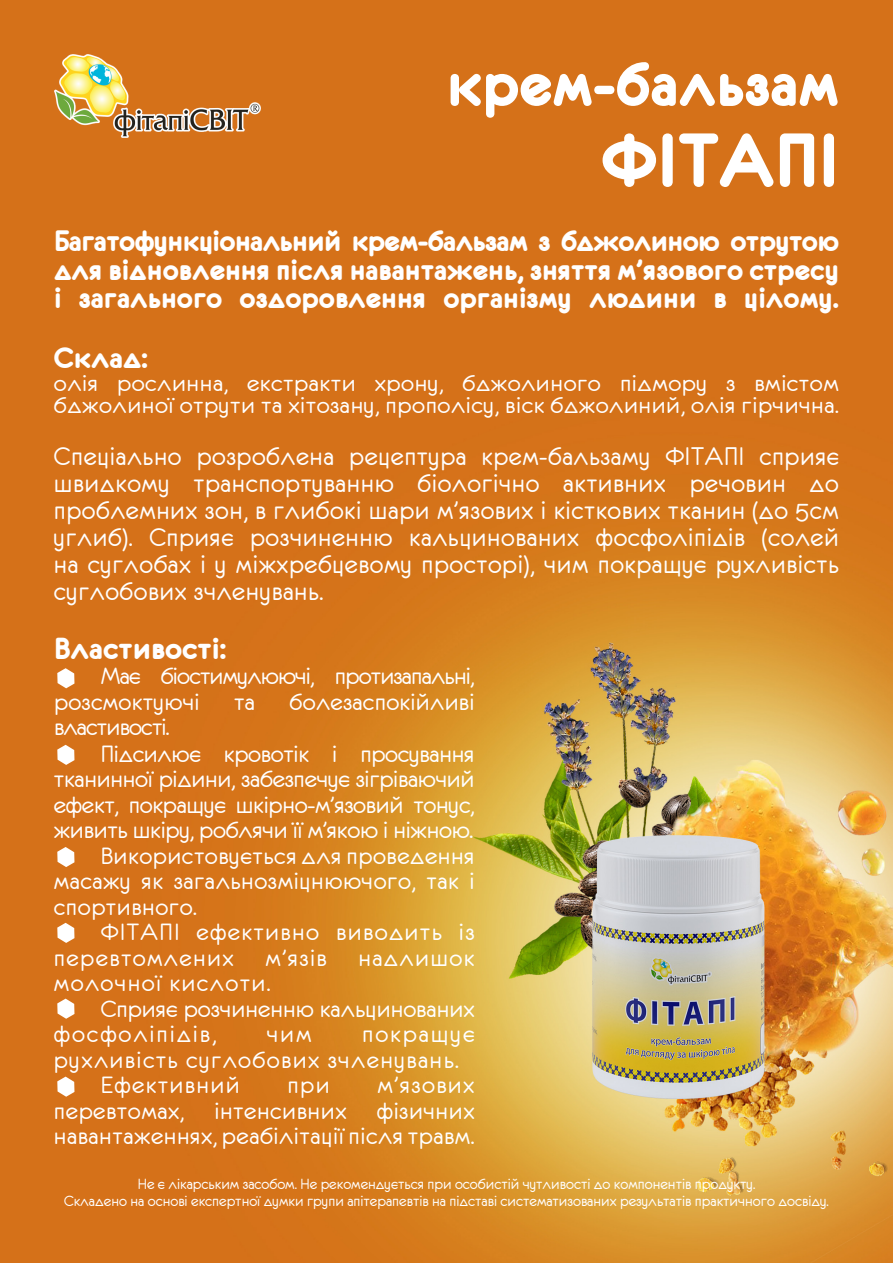
<style>
.page{position:relative;width:893px;height:1263px;background:#fff}
.page>*{position:absolute;margin:0;border:0;box-sizing:border-box;transform-origin:0 0}
.t1{font:82.5px "Eurofurencebold";color:#fff}
.t2{font:67.5px "Eurofurencebold";color:#fff}
.t3{font:32.4px "Eurofurencebold";color:#fff}
.t4{font:31.5px/28.5px "Eurofurencebold";color:#fff;text-align:justify}
.t5{font:31.5px "Eurofurencebold";color:#fff;scale:1.04 1}
.t6{font:28.5px/27px "Eurofurenceregular";letter-spacing:.02em;color:#fff;text-align:justify}
.t7{font:26.25px/25.5px "Eurofurenceregular";letter-spacing:.02em;color:#fff;text-align:justify}
.t8{font:26.25px/25.5px "Eurofurenceregular";letter-spacing:-.03em;color:#fff}
.t9{font:26.25px/25.5px "Eurofurenceregular";letter-spacing:.05em;color:#fff}
.t10{font:26.25px/25.5px "Eurofurenceregular";color:#fff}
.t11{font:25.5px/22.5px "Eurofurenceregular";letter-spacing:.02em;color:#fff;scale:1.06 1}
.t12{font:16.5px "Eurofurenceregular";color:#fff}
</style>
<div class="page">
<img style="left:0;top:0;width:893px;height:1263px">
<img style="left:54px;top:54px;width:206px;height:83px">
<svg style="left:57px;top:847px;width:17px;height:20px"></svg>
<svg style="left:57px;top:668px;width:17px;height:20px"></svg>
<svg style="left:57px;top:999px;width:17px;height:20px"></svg>
<svg style="left:57px;top:923px;width:17px;height:20px"></svg>
<svg style="left:57px;top:1076px;width:17px;height:21px"></svg>
<svg style="left:57px;top:745px;width:17px;height:20px"></svg>
<p class="t2" style="left:447px;top:50px;width:394px">крем-бальзам</p>
<p class="t1" style="left:601px;top:119px;width:239px">ФІТАПІ</p>
<p class="t4" style="left:54px;top:227px;width:786px">Багатофункціональний крем-бальзам з бджолиною отрутою для відновлення після навантажень, зняття м’язового стресу і загального оздоровлення організму людини в цілому.</p>
<p class="t5" style="left:54px;top:342px;width:92px">Склад:</p>
<p class="t11" style="left:54px;top:372px;width:742px">олія рослинна, екстракти хрону, бджолиного підмору з вмістом бджолиної отрути та хітозану, прополісу, віск бджолиний, олія гірчична.</p>
<p class="t6" style="left:54px;top:443px;width:786px">Спеціально розроблена рецептура крем-бальзаму ФІТАПІ сприяє швидкому транспортуванню біологічно активних речовин до проблемних зон, в глибокі шари м’язових і кісткових тканин (до 5см углиб). Сприяє розчиненню кальцинованих фосфоліпідів (солей на суглобах і у міжхребцевому просторі), чим покращує рухливість суглобових зчленувань.</p>
<p class="t3" style="left:54px;top:632px;width:174px">Властивості:</p>
<p class="t8" style="left:54px;top:663px;width:422px;text-indent:47px">Має біостимулюючі, протизапальні, розсмоктуючі</p>
<p class="t7" style="left:234px;top:689px;width:22px">та</p>
<p class="t7" style="left:290px;top:689px;width:186px">болезаспокійливі</p>
<p class="t8" style="left:54px;top:714px;width:117px">властивості.</p>
<p class="t7" style="left:54px;top:741px;width:422px;text-indent:47px">Підсилює кровотік і просування тканинної рідини, забезпечує зігріваючий ефект, покращує шкірно-м’язовий тонус, живить шкіру, роблячи її м’якою і ніжною.</p>
<p class="t7" style="left:54px;top:843px;width:422px;text-indent:47px">Використовується для проведення масажу як загальнозміцнюючого, так і спортивного.</p>
<p class="t7" style="left:54px;top:919px;width:422px;text-indent:47px">ФІТАПІ ефективно виводить із перевтомлених м’язів надлишок молочної кислоти.</p>
<p class="t10" style="left:54px;top:996px;width:422px;text-indent:47px">Сприяє розчиненню кальцинованих фосфоліпідів,</p>
<p class="t9" style="left:54px;top:1021px;width:422px;text-indent:308px">покращує рухливість суглобових зчленувань.</p>
<p class="t9" style="left:101px;top:1072px;width:141px">Ефективний</p>
<p class="t7" style="left:287px;top:1072px;width:44px">при</p>
<p class="t7" style="left:267px;top:1021px;width:46px">чим</p>
<p class="t7" style="left:54px;top:1072px;width:422px;text-indent:323px">м’язових перевтомах, інтенсивних фізичних навантаженнях, реабілітації після травм.</p>
<p class="t12" style="left:138px;top:1176px;width:619px">Не є лікарським засобом. Не рекомендується при особистій чутливості до компонентів продукту.</p>
<p class="t12" style="left:64px;top:1192px;width:766px">Складено на основі експертної думки групи апітерапевтів на підставі систематизованих результатів практичного досвіду.</p>
</div>
